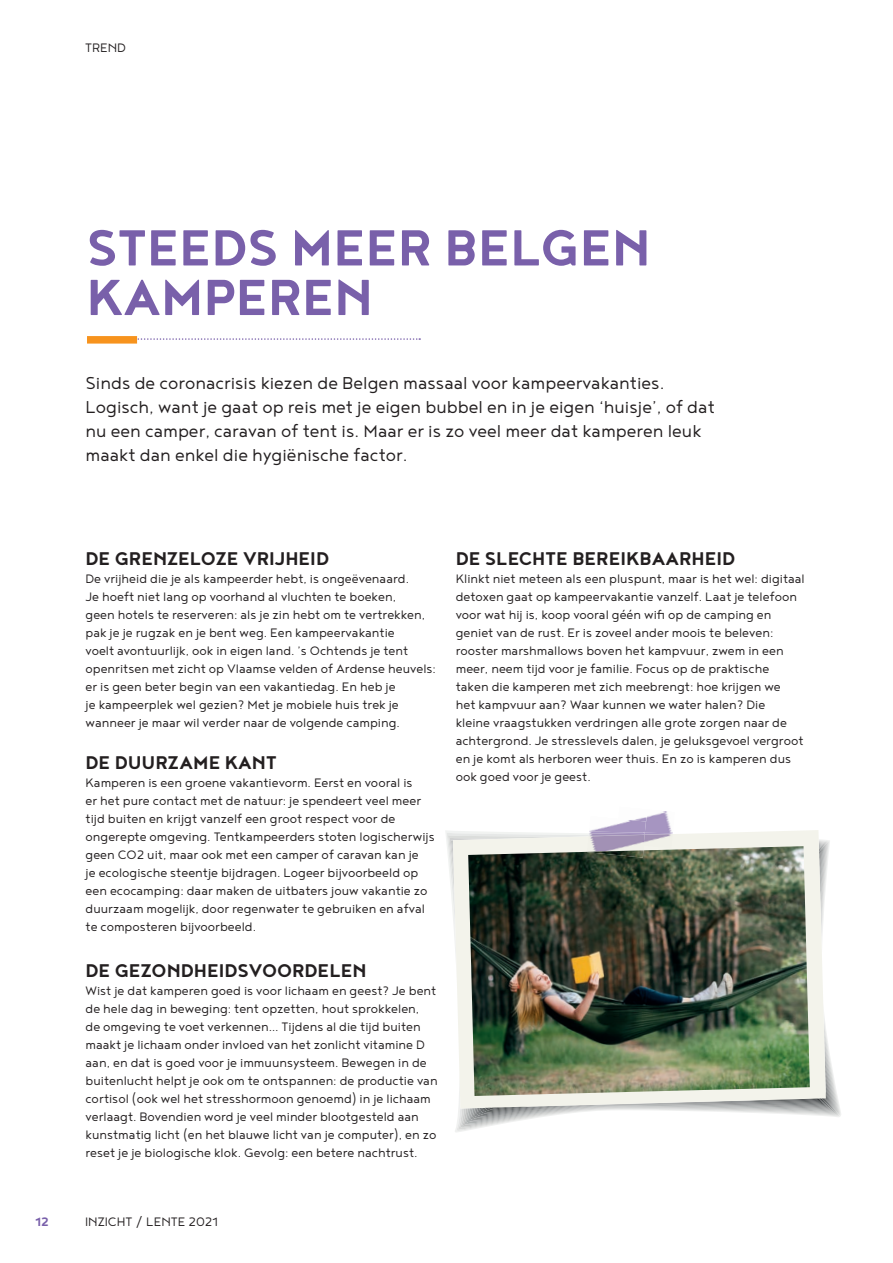
<style>
.page{position:relative;width:893px;height:1263px;background:#fff}
.page>*{position:absolute;margin:0;border:0;box-sizing:border-box;transform-origin:0 0}
.t1{font:700 61.95px/49.5px "Noyh";color:#7960aa}
.t2{font:700 22.5px "Noyh";color:#231f20}
.t3{font:300 21px/24px "Noyh";color:#231f20}
.t4{font:300 15px/18px "Noyh";color:#231f20}
.t5{font:700 15px "Noyh";color:#7960aa}
</style>
<div class="page">
<svg style="left:137px;top:338px;width:283px;height:2px"></svg>
<div style="left:87px;top:336px;width:50px;height:8px;background:#f7931d"></div>
<svg style="left:481px;top:1086px;width:347px;height:28px"></svg>
<svg style="left:453px;top:830px;width:373px;height:278px;background:#eaebe5"></svg>
<img style="left:468px;top:846px;width:342px;height:250px">
<img style="left:589px;top:821px;width:56px;height:10px">
<img style="left:589px;top:831px;width:56px;height:4px">
<img style="left:587px;top:835px;width:58px;height:17px">
<img style="left:587px;top:850px;width:56px;height:7px">
<img style="left:645px;top:811px;width:30px;height:22px">
<svg style="left:645px;top:833px;width:28px;height:1px"></svg>
<img style="left:644px;top:834px;width:29px;height:14px">
<img style="left:628px;top:811px;width:19px;height:10px">
<p class="t4" style="left:85px;top:38px;width:42px">TREND</p>
<h1 class="t1" style="left:86px;top:221px;width:566px">STEEDS MEER BELGEN<br>KAMPEREN</h1>
<p class="t3" style="left:86px;top:370px;width:631px">Sinds de coronacrisis kiezen de Belgen massaal voor kampeervakanties.<br>Logisch, want je gaat op reis met je eigen bubbel en in je eigen ‘huisje’, of dat nu een camper, caravan of tent is. Maar er is zo veel meer dat kamperen leuk maakt dan enkel die hygiënische factor.</p>
<h2 class="t2" style="left:86px;top:546px;width:245px">DE GRENZELOZE VRIJHEID</h2>
<p class="t4" style="left:86px;top:570px;width:352px">De vrijheid die je als kampeerder hebt, is ongeëvenaard.<br>Je hoeft niet lang op voorhand al vluchten te boeken,<br>geen hotels te reserveren: als je zin hebt om te vertrekken, pak je je rugzak en je bent weg. Een kampeervakantie<br>voelt avontuurlijk, ook in eigen land. ’s Ochtends je tent openritsen met zicht op Vlaamse velden of Ardense heuvels: er is geen beter begin van een vakantiedag. En heb je<br>je kampeerplek wel gezien? Met je mobiele huis trek je wanneer je maar wil verder naar de volgende camping.</p>
<h2 class="t2" style="left:86px;top:750px;width:193px">DE DUURZAME KANT</h2>
<p class="t4" style="left:86px;top:773px;width:351px">Kamperen is een groene vakantievorm. Eerst en vooral is<br>er het pure contact met de natuur: je spendeert veel meer tijd buiten en krijgt vanzelf een groot respect voor de ongerepte omgeving. Tentkampeerders stoten logischerwijs geen CO2 uit, maar ook met een camper of caravan kan je<br>je ecologische steentje bijdragen. Logeer bijvoorbeeld op een ecocamping: daar maken de uitbaters jouw vakantie zo duurzaam mogelijk, door regenwater te gebruiken en afval te composteren bijvoorbeeld.</p>
<h2 class="t2" style="left:86px;top:958px;width:283px">DE GEZONDHEIDSVOORDELEN</h2>
<p class="t4" style="left:86px;top:981px;width:354px">Wist je dat kamperen goed is voor lichaam en geest? Je bent de hele dag in beweging: tent opzetten, hout sprokkelen, de omgeving te voet verkennen… Tijdens al die tijd buiten maakt je lichaam onder invloed van het zonlicht vitamine D aan, en dat is goed voor je immuunsysteem. Bewegen in de buitenlucht helpt je ook om te ontspannen: de productie van cortisol (ook wel het stresshormoon genoemd) in je lichaam verlaagt. Bovendien word je veel minder blootgesteld aan kunstmatig licht (en het blauwe licht van je computer), en zo reset je je biologische klok. Gevolg: een betere nachtrust.</p>
<h2 class="t2" style="left:456px;top:546px;width:281px">DE SLECHTE BEREIKBAARHEID</h2>
<p class="t4" style="left:456px;top:570px;width:351px">Klinkt niet meteen als een pluspunt, maar is het wel: digitaal detoxen gaat op kampeervakantie vanzelf. Laat je telefoon voor wat hij is, koop vooral géén wifi op de camping en geniet van de rust. Er is zoveel ander moois te beleven: rooster marshmallows boven het kampvuur, zwem in een meer, neem tijd voor je familie. Focus op de praktische taken die kamperen met zich meebrengt: hoe krijgen we<br>het kampvuur aan? Waar kunnen we water halen? Die<br>kleine vraagstukken verdringen alle grote zorgen naar de achtergrond. Je stresslevels dalen, je geluksgevoel vergroot en je komt als herboren weer thuis. En zo is kamperen dus ook goed voor je geest.</p>
<p class="t5" style="left:35px;top:1213px;width:15px">12</p>
<p class="t4" style="left:85px;top:1212px;width:134px">INZICHT / LENTE 2021</p>
</div>
